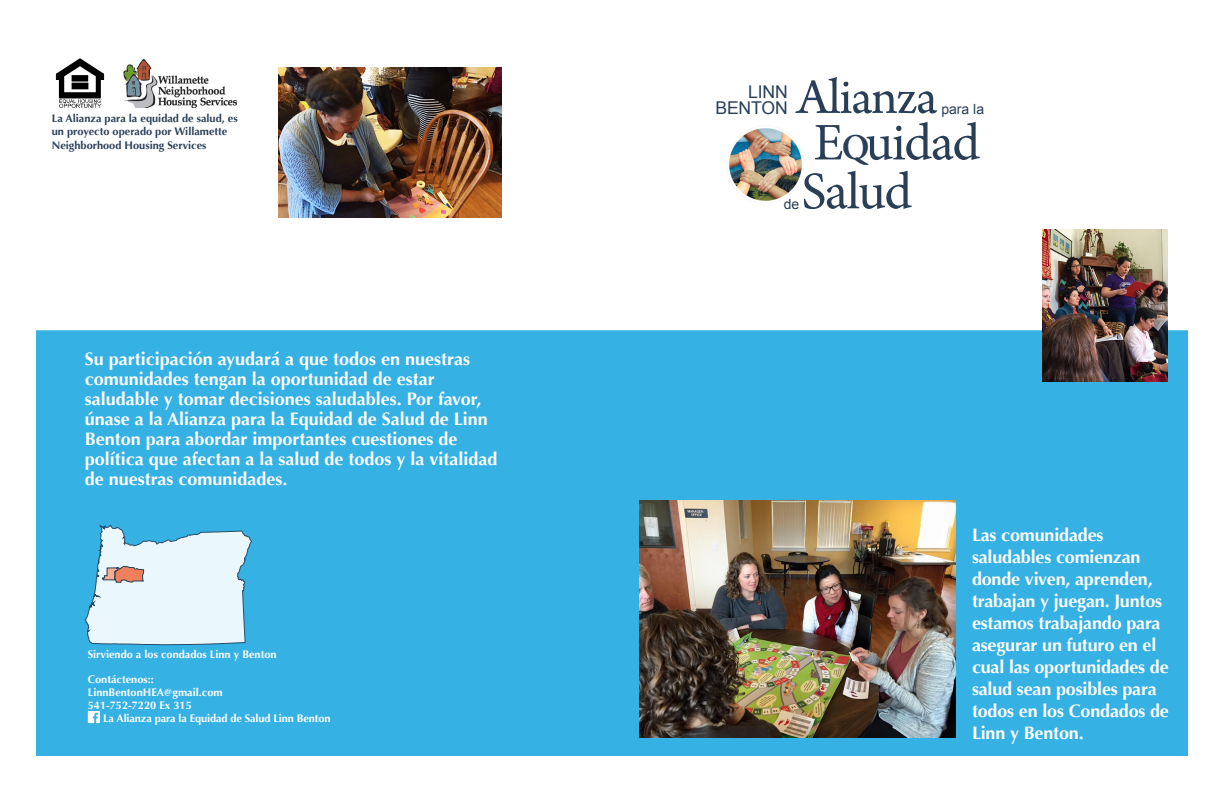
<style>
.page{position:relative;width:1224px;height:792px;background:#fff}
.page>*{position:absolute;margin:0;border:0;box-sizing:border-box;transform-origin:0 0}
.t1{font:52.9px "Minion Pro";letter-spacing:-.03em;color:#293f58}
.t2{font:52.9px "Arno Pro";letter-spacing:-.02em;color:#293f58}
.t3{font:700 18px/22px "Optima";color:#fff}
.t4{font:17.6px "Arial";letter-spacing:-.01em;color:#293f58}
.t5{font:14px "Arial";color:#293f58}
.t6{font:700 11px "Optima";color:#fff}
.t7{font:700 11px/13.2px "Optima";color:#293f58}
.s1{font-weight:600;font-size:36.6px}
</style>
<div class="page">
<div style="left:36px;top:330px;width:1152px;height:426px;background:#35b1e4"></div>
<img style="left:639px;top:500px;width:317px;height:237px">
<img style="left:1042px;top:230px;width:125px;height:152px">
<svg style="left:84px;top:523px;width:168px;height:123px;background:#bee0ee"></svg>
<img style="left:729px;top:128px;width:73px;height:73px">
<img style="left:278px;top:67px;width:223px;height:151px">
<img style="left:123px;top:59px;width:115px;height:49px">
<svg style="left:88px;top:711px;width:12px;height:12px"></svg>
<img style="left:56px;top:58px;width:48px;height:50px">
<p class="t7" style="left:52px;top:112px;width:187px">La Alianza para la equidad de salud, es un proyecto operado por Willamette<br>Neighborhood Housing Services</p>
<p class="t3" style="left:85px;top:349px;width:414px;line-height:20px">Su participación ayudará a que todos en nuestras comunidades tengan la oportunidad de estar saludable y tomar decisiones saludables. Por favor, únase a la Alianza para la Equidad de Salud de Linn Benton para abordar importantes cuestiones de política que afectan a la salud de todos y la vitalidad de nuestras comunidades.</p>
<p class="t6" style="left:88px;top:648px;width:190px">Sirviendo a los condados Linn y Benton</p>
<p class="t6" style="left:88px;top:673px;width:68px">Contáctenos::</p>
<p class="t6" style="left:88px;top:686px;width:136px">LinnBentonHEA@gmail.com</p>
<p class="t6" style="left:88px;top:699px;width:105px">541-752-7220 Ex 315</p>
<p class="t6" style="left:103px;top:712px;width:229px">La Alianza para la Equidad de Salud Linn Benton</p>
<p class="t2" style="left:797px;top:67px;width:142px">Alianza</p>
<p class="t1" style="left:813px;top:107px;width:168px">E<span class="s1">Q</span>uidad</p>
<p class="t1" style="left:801px;top:156px;width:112px">Salud</p>
<p class="t4" style="left:748px;top:80px;width:41px">LINN</p>
<p class="t4" style="left:715px;top:96px;width:74px">BENTON</p>
<p class="t5" style="left:941px;top:100px;width:44px">para la</p>
<p class="t5" style="left:784px;top:194px;width:17px">de</p>
<p class="t3" style="left:972px;top:524px;width:198px">Las comunidades saludables comienzan donde viven, aprenden, trabajan y juegan. Juntos estamos trabajando para asegurar un futuro en el cual las oportunidades de salud sean posibles para todos en los Condados de<br>Linn y Benton.</p>
</div>
